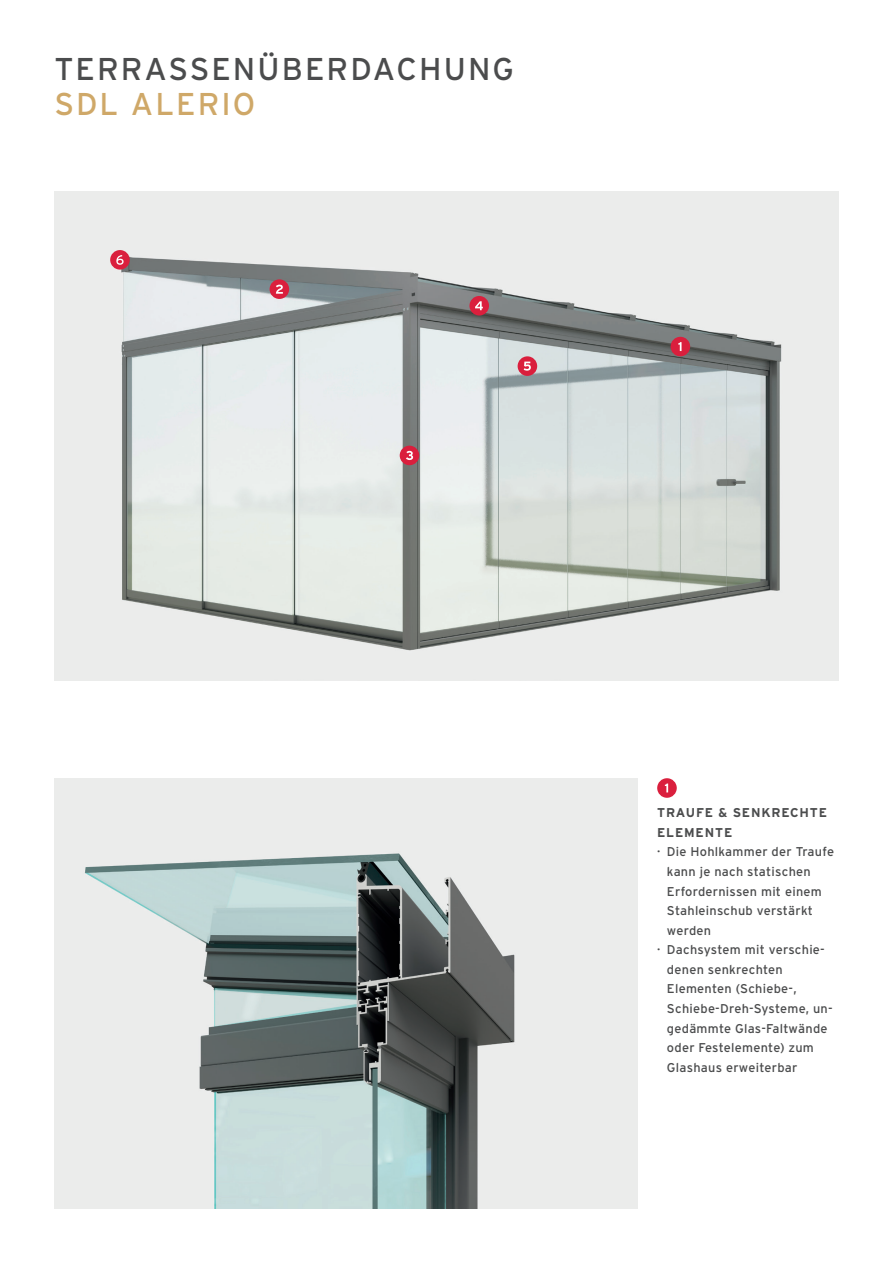
<style>
.page{position:relative;width:893px;height:1263px;background:#fff}
.page>*{position:absolute;margin:0;border:0;box-sizing:border-box;transform-origin:0 0}
.t1{font:31.5px "Interstate";letter-spacing:.065em;color:#4b4c4d}
.t2{font:31.5px "Interstate";letter-spacing:.065em;color:#cfa868}
.t3{font:12.75px "Interstate";letter-spacing:.02em;color:#4b4c4d}
.t4{font:700 12.75px/19.5px "Interstate";letter-spacing:.065em;color:#4b4c4d}
</style>
<div class="page">
<img style="left:54px;top:191px;width:784px;height:489px">
<img style="left:54px;top:778px;width:584px;height:430px">
<div style="left:270px;top:279px;width:19px;height:20px;background:#da1f3d;border-radius:50%"></div>
<svg style="left:276px;top:285px;width:7px;height:9px"></svg>
<div style="left:400px;top:446px;width:19px;height:19px;background:#da1f3d;border-radius:50%"></div>
<svg style="left:406px;top:451px;width:7px;height:9px"></svg>
<div style="left:671px;top:337px;width:19px;height:19px;background:#da1f3d;border-radius:50%"></div>
<svg style="left:678px;top:342px;width:3px;height:9px"></svg>
<div style="left:657px;top:778px;width:20px;height:20px;background:#da1f3d;border-radius:50%"></div>
<svg style="left:665px;top:783px;width:3px;height:9px"></svg>
<div style="left:469px;top:296px;width:20px;height:19px;background:#da1f3d;border-radius:50%"></div>
<svg style="left:475px;top:301px;width:8px;height:9px"></svg>
<div style="left:518px;top:356px;width:19px;height:20px;background:#da1f3d;border-radius:50%"></div>
<svg style="left:524px;top:362px;width:7px;height:9px"></svg>
<div style="left:110px;top:250px;width:20px;height:20px;background:#da1f3d;border-radius:50%"></div>
<svg style="left:116px;top:255px;width:8px;height:10px"></svg>
<h1 class="t1" style="left:54px;top:49px;width:461px">TERRASSENÜBERDACHUNG</h1>
<h1 class="t2" style="left:54px;top:85px;width:202px">SDL ALERIO</h1>
<p class="t4" style="left:657px;top:803px;width:171px">TRAUFE &amp; SENKRECHTE<br>ELEMENTE</p>
<p class="t3" style="left:657px;top:844px;width:178px">· Die Hohlkammer der Traufe</p>
<p class="t3" style="left:667px;top:864px;width:145px">kann je nach statischen</p>
<p class="t3" style="left:667px;top:883px;width:156px">Erfordernissen mit einem</p>
<p class="t3" style="left:667px;top:903px;width:148px">Stahleinschub verstärkt</p>
<p class="t3" style="left:667px;top:922px;width:46px">werden</p>
<p class="t3" style="left:657px;top:942px;width:169px">· Dachsystem mit verschie-</p>
<p class="t3" style="left:667px;top:961px;width:117px">denen senkrechten</p>
<p class="t3" style="left:667px;top:981px;width:131px">Elementen (Schiebe-,</p>
<p class="t3" style="left:667px;top:1001px;width:167px">Schiebe-Dreh-Systeme, un-</p>
<p class="t3" style="left:667px;top:1020px;width:162px">gedämmte Glas-Faltwände</p>
<p class="t3" style="left:667px;top:1040px;width:148px">oder Festelemente) zum</p>
<p class="t3" style="left:667px;top:1059px;width:132px">Glashaus erweiterbar</p>
</div>
